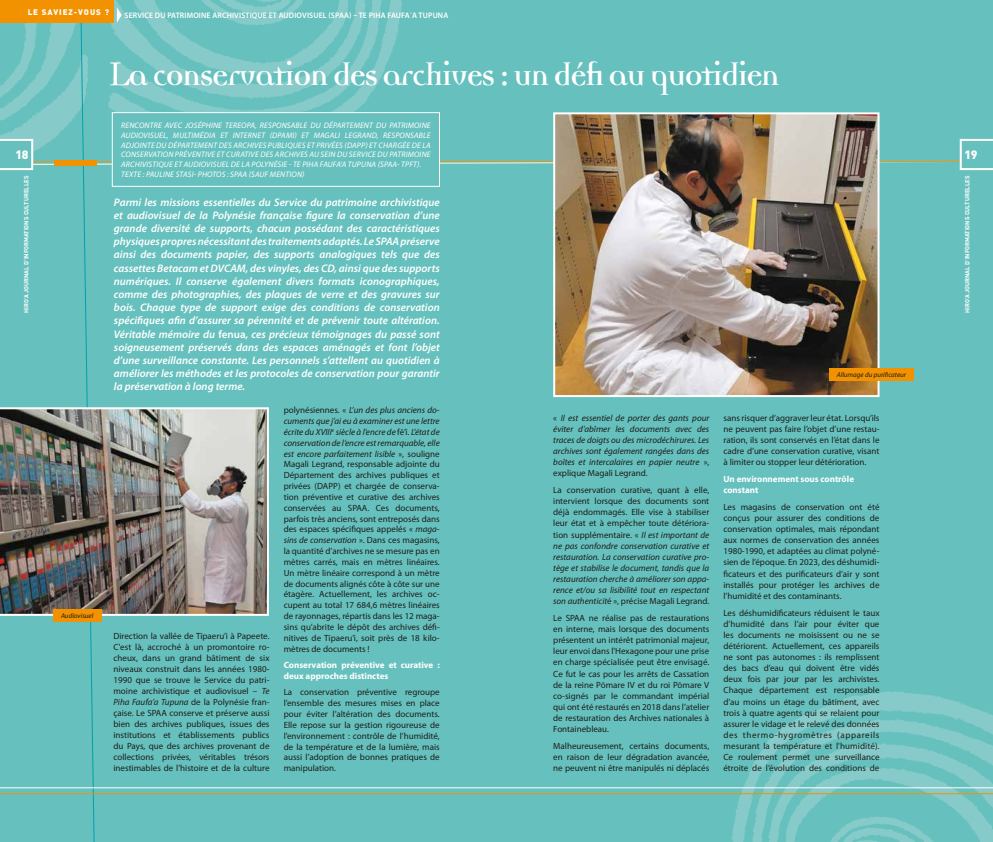
<style>
.page{position:relative;width:993px;height:842px;background:#fff}
.page>*{position:absolute;margin:0;border:0;box-sizing:border-box;transform-origin:0 0}
.t1{font:700 34px "Democratica";letter-spacing:-.04em;color:#fff}
.t2{font:900 12px "DIN";color:#fff}
.t3{font:italic 600 11px/13.2px "Myriad Pro";color:#fff;text-align:justify}
.t4{font:9px/11.1px "Myriad Pro";color:#1d1d1b;text-align:justify}
.t5{font:italic 9px/11.1px "Myriad Pro";color:#1d1d1b;text-align:justify}
.t6{font:700 9px/10.8px "Myriad Pro";color:#fff}
.t7{font:italic 8px/9.6px "Myriad Pro";letter-spacing:.02em;color:#fff}
.t8{font:600 8px "Myriad Pro";letter-spacing:.02em;color:#fff}
.t9{font:900 8px "DIN";color:#fff}
.t10{font:italic 7px "Myriad Pro";color:#1d1d1b}
.t11{font:700 6px "DIN";color:#fff}
.s1{font-weight:400;font-size:53.7px}
.s2{font-style:normal}
.s3{font-style:italic}
</style>
<div class="page">
<div style="left:0;top:0;width:992px;height:842px;background:#66c1be"></div>
<div style="left:112px;top:113px;width:327px;height:73px;background:#66c1be"></div>
<div style="left:112px;top:112px;width:327px;height:75px;border:1px solid #fff"></div>
<div style="left:54px;top:160px;width:43px;height:6px;background:#f39200"></div>
<img style="left:0;top:407px;width:269px;height:209px">
<img style="left:556px;top:115px;width:320px;height:279px">
<div style="left:553px;top:112px;width:326px;height:285px;border:2px solid #fff"></div>
<div style="left:829px;top:368px;width:84px;height:13px;background:#f39200"></div>
<div style="left:53px;top:609px;width:49px;height:13px;background:#f39200"></div>
<p class="t9" style="left:28px;top:6px;width:26px">LE SAVIE</p>
<p class="t9" style="left:69px;top:6px;width:17px">Z-VOUS</p>
<p class="t9" style="left:105px;top:6px;width:6px">?</p>
<p class="t8" style="left:124px;top:10px;width:325px">SERVICE DU PATRIMOINE ARCH IVISTIQUE ET AUDIOVISUEL (SPAA) – TE PIHA FAUFA΄A TUPUNA</p>
<h2 class="t2" style="left:15px;top:147px;width:14px">18</h2>
<p class="t11" style="left:22px;top:313px;width:138px;rotate:-90deg">HIRO’A JOURNAL D’I NFORMATIONSCULTURELLES</p>
<p class="t10" style="left:61px;top:612px;width:34px">Audiovisuel</p>
<h1 class="t1" style="left:107px;top:60px;width:674px"><span class="s1">L</span>a conservation des archives : un défi au quotidien</h1>
<p class="t7" style="left:121px;top:121px;width:311px">Rencontre avec Joséphine Tereopa, responsable du Département du patrimoine audiovisuel, multimédia et Internet (DPAMI</p>
<p class="t7" style="left:121px;top:130px;width:311px;text-align:justify;text-indent:173px">) et Magali Legrand, responsable adjointe du Département des archives publiques et privées (DAPP) et chargée de la conservation préventive et curative des archives au sein du Service du Patrimoine Archivistique et Audiovisuel de la Polynésie - Te Piha Faufa’a tupuna (SPAA</p>
<p class="t7" style="left:397px;top:159px;width:10px">- TPFT</p>
<p class="t7" style="left:417px;top:159px;width:6px">).</p>
<p class="t7" style="left:121px;top:169px;width:115px">Texte : Pauline Stasi- Photos : SPAA</p>
<p class="t7" style="left:248px;top:169px;width:57px">(sauf mention)</p>
<p class="t3" style="left:114px;top:195px;width:327px">Parmi les missions essentielles du Service du patrimoine archivistique et audiovisuel de la Polynésie française figure la conservation d’une grande diversité de supports, chacun possédant des caractéristiques physiques propres nécessitant des traitements adaptés. Le SPAA préserve ainsi des documents papier, des supports analogiques tels que des cassettes Betacam et DVCAM, des vinyles, des CD, ainsi que des supports numériques. Il conserve également divers formats iconographiques, comme des photographies, des plaques de verre et des gravures sur bois. Chaque type de support exige des conditions de conservation spécifiques afin d’assurer sa pérennité et de prévenir toute altération.<br>Véritable mémoire du <span class="s2">FENUA</span>, ces précieux témoignages du passé sont soigneusement préservés dans des espaces aménagés et font l’objet d’une surveillance constante. Les personnels s’attellent au quotidien à améliorer les méthodes et les protocoles de conservation pour garantir la préservation à long terme.</p>
<p class="t4" style="left:113px;top:630px;width:157px">Direction la vallée de Tīpaeru’i à Papeete.<br>C'est là, accroché à un promontoire ro&shy;cheux, dans un grand bâtiment de six niveaux construit dans les années 1980- 1990 que se trouve le Service du patri&shy;moine archivistique et audiovisuel – <span class="s3">Te Piha Faufa’a Tupuna</span> de la Polynésie fran&shy;çaise. Le SPAA conserve et préserve aussi bien des archives publiques, issues des institutions et établissements publics du Pays, que des archives provenant de collections privées, véritables trésors inestimables de l’histoire et de la culture</p>
<p class="t5" style="left:283px;top:405px;width:157px;line-height:10.8px"><span class="s2">polynésiennes. «</span> L’un des plus anciens do&shy;cuments que j’ai eu à examiner est une lettre écrite du XVIII</p>
<p class="t4" style="left:283px;top:426px;width:157px;line-height:10.8px;text-indent:48px"><sup>e</sup> <span class="s3">siècle à l’encre de</span> fē’ī<span class="s3">. L’état de conservation de l’encre est remarquable, elle est encore parfaitement lisible</span> », souligne Magali Legrand, responsable adjointe du Département des archives publiques et privées (DAPP) et chargée de conserva&shy;tion préventive et curative des archives conservées au SPAA. Ces documents, parfois très anciens, sont entreposés dans des espaces spécifiques appelés « <span class="s3">maga&shy;sins de conservation</span> ». Dans ces magasins, la quantité d’archives ne se mesure pas en mètres carrés, mais en mètres linéaires.<br>Un mètre linéaire correspond à un mètre de documents alignés côte à côte sur une étagère. Actuellement, les archives oc&shy;cupent au total 17 684,6 mètres linéaires de rayonnages, répartis dans les 12 maga&shy;sins qu’abrite le dépôt des archives défi&shy;nitives de Tīpaeru’i, soit près de 18 kilo&shy;mètres de documents !</p>
<p class="t6" style="left:283px;top:659px;width:157px">Conservation préventive et curative : deux approches distinctes</p>
<p class="t4" style="left:283px;top:687px;width:157px;line-height:10.8px">La conservation préventive regroupe l’ensemble des mesures mises en place pour éviter l’altération des documents.<br>Elle repose sur la gestion rigoureuse de l’environnement : contrôle de l’humidité, de la température et de la lumière, mais aussi l’adoption de bonnes pratiques de manipulation.</p>
<p class="t10" style="left:836px;top:370px;width:71px">Allumage du purificateur</p>
<p class="t5" style="left:553px;top:412px;width:158px"><span class="s2">«</span> Il est essentiel de porter des gants pour éviter d’abîmer les documents avec des traces de doigts ou des microdéchirures. Les archives sont également rangées dans des boîtes et intercalaires en papier neutre <span class="s2">», explique Magali Legrand.</span></p>
<p class="t5" style="left:553px;top:484px;width:158px"><span class="s2">La conservation curative, quant à elle, intervient lorsque des documents sont déjà endommagés. Elle vise à stabiliser leur état et à empêcher toute détériora&shy;tion supplémentaire. «</span> Il est important de ne pas confondre conservation curative et restauration. La conservation curative pro&shy;tège et stabilise le document, tandis que la restauration cherche à améliorer son appa&shy;rence et/ou sa lisibilité tout en respectant son authenticit<span class="s2">é », précise Magali Legrand.</span></p>
<p class="t4" style="left:553px;top:612px;width:157px">Le SPAA ne réalise pas de restaurations en interne, mais lorsque des documents présentent un intérêt patrimonial majeur, leur envoi dans l'Hexagone pour une prise en charge spécialisée peut être envisagé.<br>Ce fut le cas pour les arrêts de Cassation de la reine Pōmare iv et du roi Pōmare v co-signés par le commandant impérial qui ont été restaurés en 2018 dans l’atelier de restauration des Archives nationales à Fontainebleau.</p>
<p class="t4" style="left:553px;top:740px;width:157px">Malheureusement, certains documents, en raison de leur dégradation avancée, ne peuvent ni être manipulés ni déplacés</p>
<p class="t4" style="left:723px;top:412px;width:157px">sans risquer d’aggraver leur état. Lorsqu’ils ne peuvent pas faire l’objet d’une restau&shy;ration, ils sont conservés en l’état dans le cadre d’une conservation curative, visant à limiter ou stopper leur détérioration.</p>
<p class="t6" style="left:723px;top:473px;width:132px;line-height:11.1px">Un environnement sous contrôle constant</p>
<p class="t4" style="left:723px;top:501px;width:157px">Les magasins de conservation ont été conçus pour assurer des conditions de conservation optimales, mais répondant aux normes de conservation des années 1980-1990, et adaptées au climat polyné&shy;sien de l’époque. En 2023, des déshumidi&shy;ficateurs et des purificateurs d’air y sont installés pour protéger les archives de l’humidité et des contaminants.</p>
<p class="t4" style="left:723px;top:607px;width:157px">Les déshumidificateurs réduisent le taux d’humidité dans l’air pour éviter que les documents ne moisissent ou ne se détériorent. Actuellement, ces appareils ne sont pas autonomes : ils remplissent des bacs d’eau qui doivent être vidés deux fois par jour par les archivistes.<br>Chaque département est responsable d’au moins un étage du bâtiment, avec trois à quatre agents qui se relaient pour assurer le vidage et le relevé des données des thermo-hygromètres (appareils mesurant la température et l'humidité).<br>Ce roulement permet une surveillance étroite de l’évolution des conditions de</p>
<h2 class="t2" style="left:964px;top:147px;width:14px">19</h2>
<p class="t11" style="left:963px;top:313px;width:138px;rotate:-90deg">HIRO’A JOURNAL D’I NFORMATIONSCULTURELLES</p>
</div>
